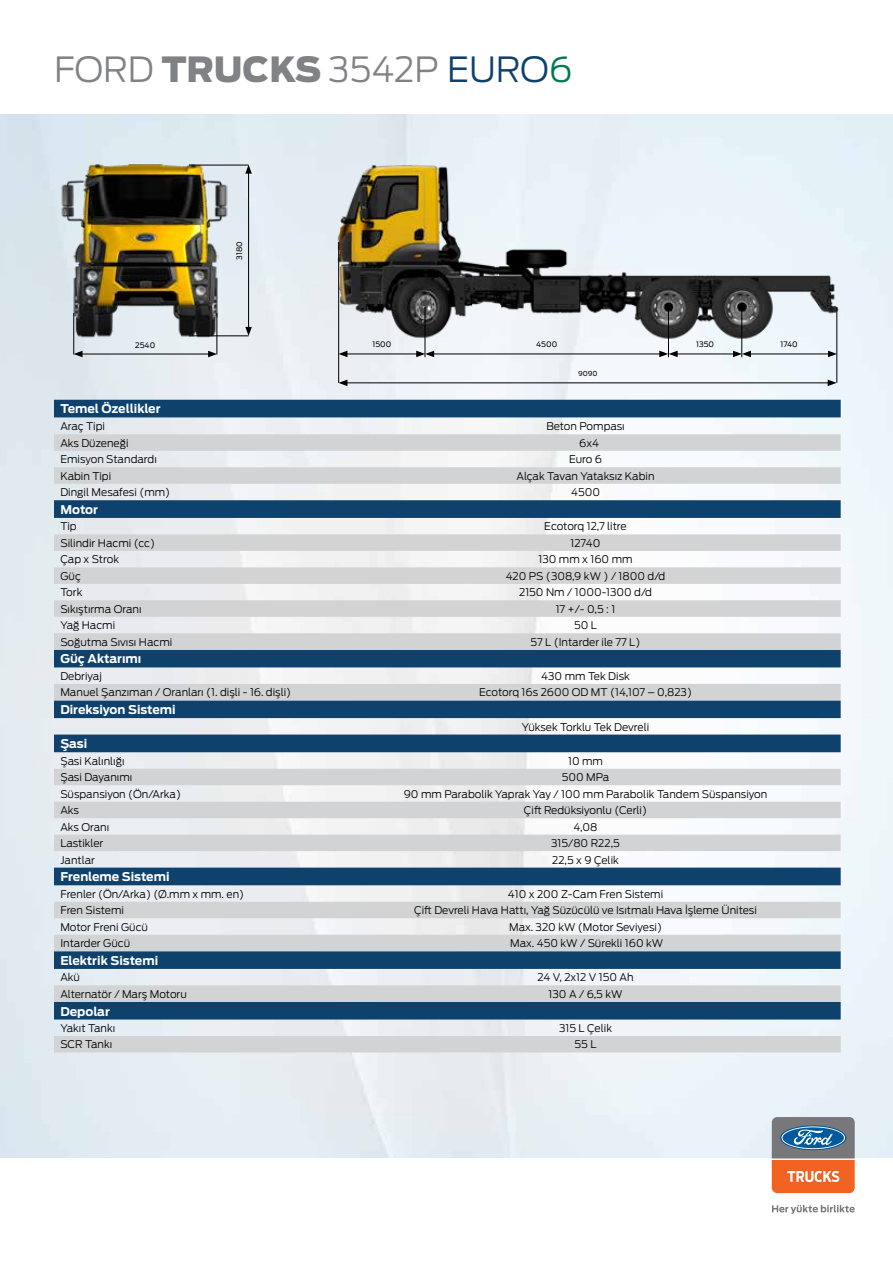
<style>
.page{position:relative;width:893px;height:1263px;background:#fff}
.page>*{position:absolute;margin:0;border:0;box-sizing:border-box;transform-origin:0 0}
.t1{font:300 34.5px "Ford Antenna";color:#808285}
.t2{font:700 12px "Ford Antenna";color:#fff}
.t3{font:300 10.5px "Ford Antenna";color:#000}
.t4{font:7.5px "Ford Antenna";color:#000}
.t5{font:6.75px "Ford Antenna";color:#000}
.s1{font-weight:900}
.s2{color:#0e416b}
.s3{color:#007a52}
</style>
<div class="page">
<img style="left:0;top:114px;width:893px;height:1044px">
<img style="left:54px;top:150px;width:195px;height:193px">
<hr style="left:189px;top:165px;width:60px;height:1px;background:#000">
<hr style="left:73px;top:313px;width:1px;height:41px;background:#000">
<hr style="left:217px;top:313px;width:1px;height:41px;background:#000">
<hr style="left:189px;top:336px;width:60px;height:1px;background:#000">
<hr style="left:248px;top:171px;width:1px;height:158px;background:#000">
<svg style="left:245px;top:165px;width:7px;height:9px"></svg>
<svg style="left:245px;top:327px;width:7px;height:9px"></svg>
<hr style="left:80px;top:354px;width:131px;height:1px;background:#000">
<svg style="left:74px;top:351px;width:9px;height:6px"></svg>
<svg style="left:208px;top:351px;width:9px;height:6px"></svg>
<img style="left:328px;top:150px;width:513px;height:192px">
<hr style="left:338px;top:242px;width:1px;height:141px;background:#000">
<hr style="left:425px;top:307px;width:1px;height:50px;background:#000">
<hr style="left:668px;top:307px;width:1px;height:50px;background:#000">
<hr style="left:741px;top:307px;width:1px;height:50px;background:#000">
<hr style="left:837px;top:307px;width:1px;height:76px;background:#000">
<hr style="left:432px;top:354px;width:230px;height:1px;background:#000">
<hr style="left:675px;top:354px;width:60px;height:1px;background:#000">
<svg style="left:659px;top:351px;width:19px;height:6px"></svg>
<hr style="left:345px;top:354px;width:74px;height:1px;background:#000">
<svg style="left:338px;top:351px;width:9px;height:6px"></svg>
<svg style="left:416px;top:351px;width:18px;height:6px"></svg>
<hr style="left:345px;top:383px;width:485px;height:1px;background:#000">
<svg style="left:338px;top:380px;width:9px;height:6px"></svg>
<svg style="left:828px;top:380px;width:9px;height:6px"></svg>
<hr style="left:748px;top:354px;width:82px;height:1px;background:#000">
<svg style="left:733px;top:351px;width:18px;height:6px"></svg>
<svg style="left:828px;top:351px;width:9px;height:6px"></svg>
<svg style="left:54px;top:400px;width:787px;height:34px"></svg>
<svg style="left:54px;top:434px;width:787px;height:618px"></svg>
<svg style="left:772px;top:1117px;width:83px;height:76px"></svg>
<svg style="left:772px;top:1205px;width:83px;height:9px"></svg>
<h1 class="t1" style="left:54px;top:40px;width:520px">FORD <span class="s1">TRUCKS</span> 3542P <span class="s2">EURO</span><span class="s3">6</span></h1>
<p class="t4" style="left:233px;top:260px;width:20px;rotate:-90deg">3180</p>
<p class="t4" style="left:135px;top:339px;width:22px">2540</p>
<p class="t4" style="left:373px;top:338px;width:20px">1500</p>
<p class="t4" style="left:536px;top:338px;width:22px">4500</p>
<p class="t4" style="left:696px;top:338px;width:19px">1350</p>
<p class="t4" style="left:781px;top:338px;width:19px">1740</p>
<p class="t5" style="left:578px;top:367px;width:21px">9090</p>
<p class="t2" style="left:60px;top:398px;width:102px">Temel Özellikler</p>
<p class="t3" style="left:60px;top:417px;width:46px">Araç Tipi</p>
<p class="t3" style="left:546px;top:417px;width:80px">Beton Pompası</p>
<p class="t3" style="left:60px;top:434px;width:70px">Aks Düzeneği</p>
<p class="t3" style="left:579px;top:434px;width:21px">6x4</p>
<p class="t3" style="left:60px;top:450px;width:98px">Emisyon Standardı</p>
<p class="t3" style="left:569px;top:450px;width:35px">Euro 6</p>
<p class="t3" style="left:60px;top:467px;width:52px">Kabin Tipi</p>
<p class="t3" style="left:516px;top:467px;width:140px">Alçak Tavan Yataksız Kabin</p>
<p class="t3" style="left:60px;top:483px;width:111px">Dingil Mesafesi (mm)</p>
<p class="t3" style="left:571px;top:483px;width:30px">4500</p>
<p class="t2" style="left:60px;top:499px;width:39px">Motor</p>
<p class="t3" style="left:60px;top:518px;width:18px">Tip</p>
<p class="t3" style="left:544px;top:518px;width:84px">Ecotorq 12,7 litre</p>
<p class="t3" style="left:60px;top:534px;width:96px">Silindir Hacmi (cc)</p>
<p class="t3" style="left:571px;top:534px;width:31px">12740</p>
<p class="t3" style="left:60px;top:551px;width:60px">Çap x Strok</p>
<p class="t3" style="left:538px;top:551px;width:96px">130 mm x 160 mm</p>
<p class="t3" style="left:60px;top:567px;width:22px">Güç</p>
<p class="t3" style="left:506px;top:567px;width:161px">420 PS (308,9 kW ) / 1800 d/d</p>
<p class="t3" style="left:60px;top:584px;width:23px">Tork</p>
<p class="t3" style="left:519px;top:584px;width:134px">2150 Nm / 1000-1300 d/d</p>
<p class="t3" style="left:60px;top:600px;width:83px">Sıkıştırma Oranı</p>
<p class="t3" style="left:556px;top:600px;width:61px">17 +/- 0,5 : 1</p>
<p class="t3" style="left:60px;top:616px;width:56px">Yağ Hacmi</p>
<p class="t3" style="left:574px;top:616px;width:24px">50 L</p>
<p class="t3" style="left:60px;top:633px;width:113px">Soğutma Sıvısı Hacmi</p>
<p class="t3" style="left:531px;top:633px;width:111px">57 L (Intarder ile 77 L)</p>
<p class="t2" style="left:60px;top:648px;width:83px">Güç Aktarımı</p>
<p class="t3" style="left:60px;top:667px;width:43px">Debriyaj</p>
<p class="t3" style="left:541px;top:667px;width:90px">430 mm Tek Disk</p>
<p class="t3" style="left:60px;top:684px;width:232px">Manuel Şanzıman / Oranları (1. dişli - 16. dişli)</p>
<p class="t3" style="left:479px;top:684px;width:214px">Ecotorq 16s 2600 OD MT (14,107 – 0,823)</p>
<p class="t2" style="left:60px;top:699px;width:117px">Direksiyon Sistemi</p>
<p class="t3" style="left:522px;top:718px;width:129px">Yüksek Torklu Tek Devreli</p>
<p class="t2" style="left:60px;top:733px;width:28px">Şasi</p>
<p class="t3" style="left:60px;top:752px;width:66px">Şasi Kalınlığı</p>
<p class="t3" style="left:568px;top:752px;width:36px">10 mm</p>
<p class="t3" style="left:60px;top:768px;width:73px">Şasi Dayanımı</p>
<p class="t3" style="left:562px;top:768px;width:49px">500 MPa</p>
<p class="t3" style="left:60px;top:785px;width:122px">Süspansiyon (Ön/Arka)</p>
<p class="t3" style="left:404px;top:785px;width:365px">90 mm Parabolik Yaprak Yay / 100 mm Parabolik Tandem Süspansiyon</p>
<p class="t3" style="left:60px;top:801px;width:20px">Aks</p>
<p class="t3" style="left:524px;top:801px;width:125px">Çift Redüksiyonlu (Cerli)</p>
<p class="t3" style="left:60px;top:818px;width:50px">Aks Oranı</p>
<p class="t3" style="left:573px;top:818px;width:26px">4,08</p>
<p class="t3" style="left:60px;top:834px;width:44px">Lastikler</p>
<p class="t3" style="left:551px;top:834px;width:70px">315/80 R22,5</p>
<p class="t3" style="left:60px;top:851px;width:36px">Jantlar</p>
<p class="t3" style="left:552px;top:851px;width:68px">22,5 x 9 Çelik</p>
<p class="t2" style="left:60px;top:866px;width:111px">Frenleme Sistemi</p>
<p class="t3" style="left:60px;top:885px;width:185px">Frenler (Ön/Arka) (Ø.mm x mm. en)</p>
<p class="t3" style="left:508px;top:885px;width:157px">410 x 200 Z-Cam Fren Sistemi</p>
<p class="t3" style="left:60px;top:901px;width:65px">Fren Sistemi</p>
<p class="t3" style="left:414px;top:901px;width:344px">Çift Devreli Hava Hattı, Yağ Süzücülü ve Isıtmalı Hava İşleme Ünitesi</p>
<p class="t3" style="left:60px;top:918px;width:89px">Motor Freni Gücü</p>
<p class="t3" style="left:509px;top:918px;width:154px">Max. 320 kW (Motor Seviyesi)</p>
<p class="t3" style="left:60px;top:934px;width:71px">Intarder Gücü</p>
<p class="t3" style="left:510px;top:934px;width:154px">Max. 450 kW / Sürekli 160 kW</p>
<p class="t2" style="left:60px;top:950px;width:99px">Elektrik Sistemi</p>
<p class="t3" style="left:60px;top:969px;width:21px">Akü</p>
<p class="t3" style="left:537px;top:969px;width:98px">24 V, 2x12 V 150 Ah</p>
<p class="t3" style="left:60px;top:985px;width:128px">Alternatör / Marş Motoru</p>
<p class="t3" style="left:549px;top:985px;width:75px">130 A / 6,5 kW</p>
<p class="t2" style="left:60px;top:1000px;width:51px">Depolar</p>
<p class="t3" style="left:60px;top:1019px;width:56px">Yakıt Tankı</p>
<p class="t3" style="left:559px;top:1019px;width:54px">315 L Çelik</p>
<p class="t3" style="left:60px;top:1036px;width:53px">SCR Tankı</p>
<p class="t3" style="left:574px;top:1036px;width:23px">55 L</p>
</div>
